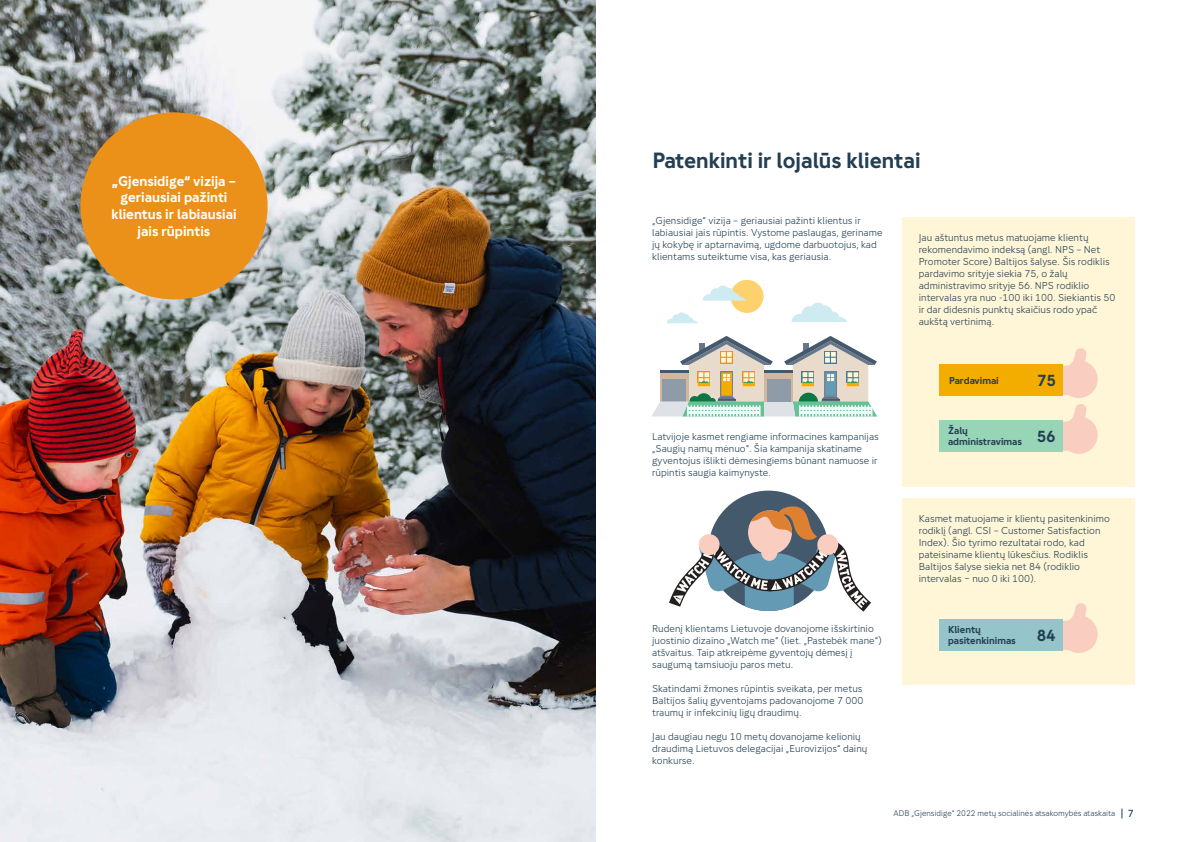
<style>
.page{position:relative;width:1191px;height:842px;background:#fff}
.page>*{position:absolute;margin:0;border:0;box-sizing:border-box;transform-origin:0 0}
.t1{font:700 22px "Gjensidige Sans";color:#233f53}
.t2{font:700 16px "Gjensidige Sans";color:#233f53}
.t3{font:700 14px/16.8px "Gjensidige Sans";color:#fff;text-align:center}
.t4{font:10px/12px "Gjensidige Sans";color:#233f53}
.t5{font:700 10px/11px "Gjensidige Sans";color:#233f53}
.t6{font:8.2px "Gjensidige Sans";color:#233f53}
.s1{font-weight:500;font-size:10.2px}
</style>
<div class="page">
<div style="left:901px;top:498px;width:233px;height:187px;background:#fff5d7"></div>
<img style="left:0;top:0;width:595px;height:842px">
<svg style="left:1055px;top:603px;width:42px;height:50px"></svg>
<div style="left:938px;top:620px;width:124px;height:31px;background:#95c4cb"></div>
<div style="left:901px;top:217px;width:233px;height:270px;background:#fff5d7"></div>
<svg style="left:1055px;top:348px;width:42px;height:50px"></svg>
<div style="left:938px;top:365px;width:124px;height:31px;background:#f3ad00"></div>
<svg style="left:1062px;top:404px;width:35px;height:50px"></svg>
<div style="left:938px;top:420px;width:124px;height:32px;background:#98d5b6"></div>
<div style="left:708px;top:491px;width:120px;height:120px;background:#45596c;border-radius:50%"></div>
<svg style="left:669px;top:506px;width:202px;height:106px"></svg>
<svg style="left:791px;top:303px;width:56px;height:19px"></svg>
<svg style="left:667px;top:312px;width:31px;height:11px"></svg>
<svg style="left:652px;top:336px;width:225px;height:80px"></svg>
<hr style="left:799px;top:407px;width:72px;height:3px;background:#eff9f8">
<hr style="left:799px;top:411px;width:72px;height:3px;background:#eff9f8">
<div style="left:730px;top:280px;width:33px;height:33px;background:#fed16d;border-radius:50%"></div>
<svg style="left:702px;top:286px;width:43px;height:15px"></svg>
<div style="left:80px;top:112px;width:187px;height:187px;background:#eb9119;border-radius:50%"></div>
<h3 class="t3" style="left:111px;top:172px;width:126px">„Gjensidige“ vizija – geriausiai pažinti klientus ir labiausiai jais rūpintis</h3>
<h1 class="t1" style="left:652px;top:148px;width:270px">Patenkinti ir lojalūs klientai</h1>
<p class="t4" style="left:652px;top:215px;width:232px">„Gjensidige“ vizija – geriausiai pažinti klientus ir labiausiai jais rūpintis. Vystome paslaugas, geriname jų kokybę ir aptarnavimą, ugdome darbuotojus, kad klientams suteiktume visa, kas geriausia.</p>
<p class="t4" style="left:918px;top:232px;width:198px">Jau aštuntus metus matuojame klientų rekomendavimo indeksą (angl. NPS – Net Promoter Score) Baltijos šalyse. Šis rodiklis pardavimo srityje siekia 75, o žalų administravimo srityje 56. NPS rodiklio intervalas yra nuo -100 iki 100. Siekiantis 50 ir dar didesnis punktų skaičius rodo ypač aukštą vertinimą.</p>
<p class="t4" style="left:652px;top:431px;width:228px">Latvijoje kasmet rengiame informacines kampanijas „Saugių namų mėnuo“. Šia kampanija skatiname gyventojus išlikti dėmesingiems būnant namuose ir rūpintis saugia kaimynyste.</p>
<p class="t4" style="left:652px;top:623px;width:231px">Rudenį klientams Lietuvoje dovanojome išskirtinio juostinio dizaino „Watch me“ (liet. „Pastebėk mane“) atšvaitus. Taip atkreipėme gyventojų dėmesį į saugumą tamsiuoju paros metu.</p>
<p class="t4" style="left:652px;top:683px;width:213px;text-align:justify">Skatindami žmones rūpintis sveikata, per metus Baltijos šalių gyventojams padovanojome 7 000 traumų ir infekcinių ligų draudimų.</p>
<p class="t4" style="left:652px;top:731px;width:217px">Jau daugiau negu 10 metų dovanojame kelionių draudimą Lietuvos delegacijai „Eurovizijos“ dainų konkurse.</p>
<p class="t5" style="left:949px;top:375px;width:51px">Pardavimai</p>
<h2 class="t2" style="left:1037px;top:371px;width:21px">75</h2>
<p class="t5" style="left:948px;top:425px;width:76px">Žalų administravimas</p>
<h2 class="t2" style="left:1036px;top:427px;width:21px">56</h2>
<p class="t4" style="left:918px;top:513px;width:193px">Kasmet matuojame ir klientų pasitenkinimo rodiklį (angl. CSI – Customer Satisfaction Index). Šio tyrimo rezultatai rodo, kad pateisiname klientų lūkesčius. Rodiklis Baltijos šalyse siekia net 84 (rodiklio intervalas − nuo 0 iki 100).</p>
<p class="t5" style="left:948px;top:624px;width:69px">Klientų pasitenkinimas</p>
<h2 class="t2" style="left:1036px;top:626px;width:21px">84</h2>
<p class="t6" style="left:893px;top:808px;width:242px">ADB „Gjensidige“ 2022 metų socialinės atsakomybės ataskaita <span class="s1">7</span></p>
</div>
